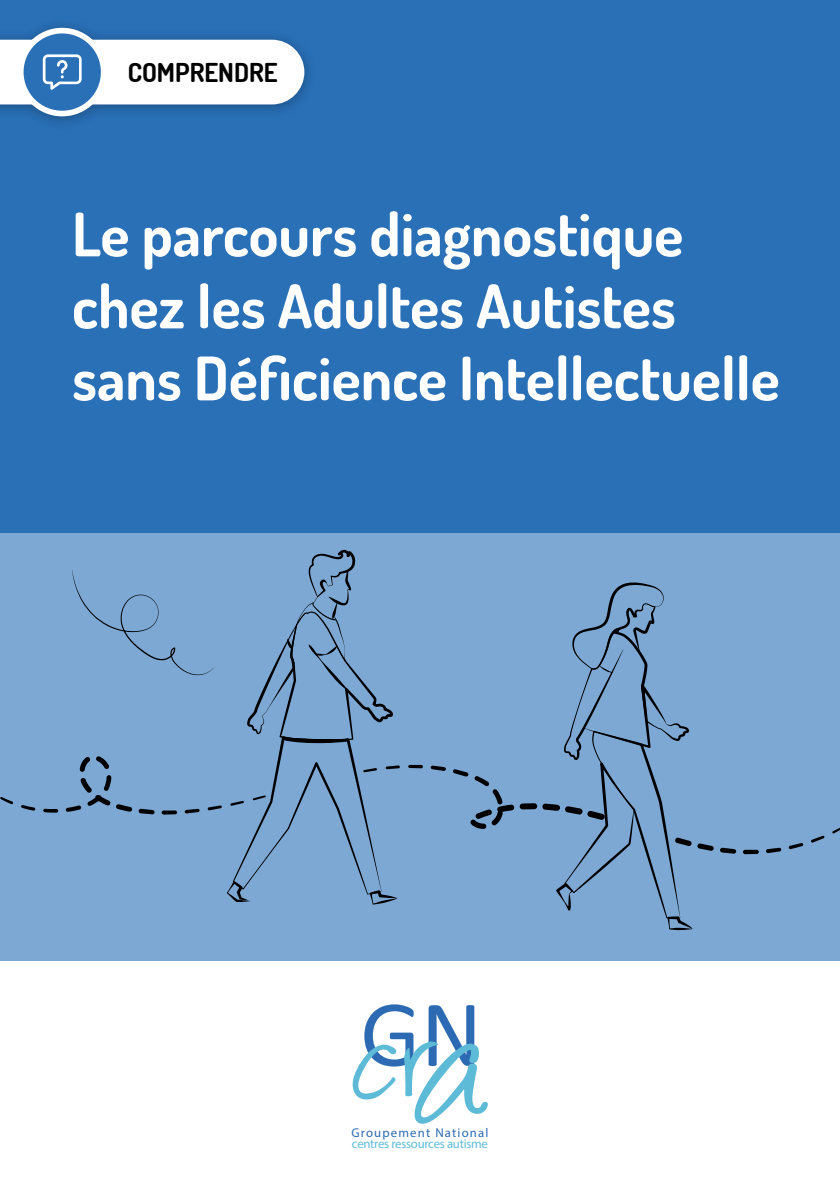
<style>
.page{position:relative;width:840px;height:1191px;background:#fff}
.page>*{position:absolute;margin:0;border:0;box-sizing:border-box;transform-origin:0 0}
.t1{font:200 60px/72px "Dosis";color:#fff}
.t2{font:200 26px "Dosis";color:#000}
.t3{font:12.8px "Myriad Pro";letter-spacing:-.02em;color:#5ebbd7}
.t4{font:12.8px "Myriad Pro";letter-spacing:.09em;color:#2c6ab3}
</style>
<div class="page">
<div style="left:0;top:0;width:839px;height:960px;background:#2970b7"></div>
<div style="left:0;top:533px;width:839px;height:427px;background:#7da8d3"></div>
<div style="left:0;top:17px;width:317px;height:114px;background:#000;opacity:.3"></div>
<svg style="left:21px;top:31px;width:83px;height:83px"></svg>
<div style="left:18px;top:28px;width:88px;height:88px;border:6px solid #fff;border-radius:50%"></div>
<svg style="left:0;top:40px;width:304px;height:64px"></svg>
<svg style="left:352px;top:1004px;width:135px;height:120px"></svg>
<svg style="left:0;top:797px;width:13px;height:7px"></svg>
<svg style="left:21px;top:805px;width:14px;height:5px"></svg>
<svg style="left:43px;top:808px;width:15px;height:4px"></svg>
<hr style="left:408px;top:765px;width:14px;height:3px;background:#000;border-radius:2px">
<svg style="left:430px;top:765px;width:16px;height:6px"></svg>
<svg style="left:453px;top:769px;width:61px;height:60px"></svg>
<div style="left:519px;top:803px;width:18px;height:6px;background:#000;border-radius:3px"></div>
<svg style="left:720px;top:847px;width:15px;height:6px"></svg>
<svg style="left:743px;top:849px;width:15px;height:5px"></svg>
<svg style="left:766px;top:847px;width:14px;height:6px"></svg>
<svg style="left:788px;top:843px;width:14px;height:6px"></svg>
<svg style="left:811px;top:835px;width:13px;height:7px"></svg>
<svg style="left:832px;top:828px;width:7px;height:5px"></svg>
<svg style="left:542px;top:582px;width:171px;height:348px"></svg>
<svg style="left:66px;top:550px;width:334px;height:354px"></svg>
<p class="t2" style="left:128px;top:55px;width:151px">COMPRENDRE</p>
<p class="t1" style="left:72px;top:196px;width:708px">Le parcours diagnostique chez les Adultes Autistes sans Déficience Intellectuelle</p>
<p class="t4" style="left:351px;top:1125px;width:138px">Groupement National</p>
<p class="t3" style="left:352px;top:1135px;width:137px">centres ressources autisme</p>
</div>
